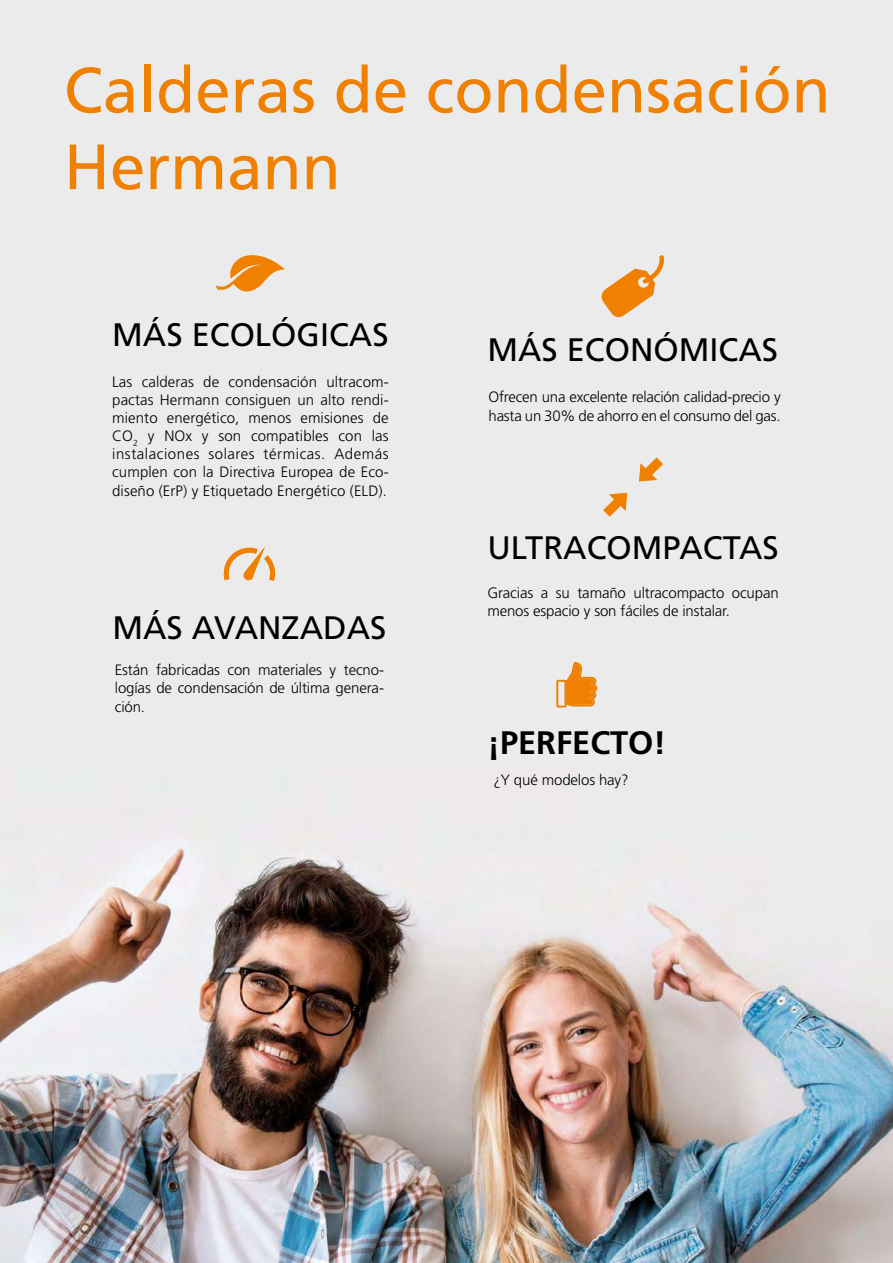
<style>
.page{position:relative;width:893px;height:1263px;background:#fff}
.page>*{position:absolute;margin:0;border:0;box-sizing:border-box;transform-origin:0 0}
.t1{font:63.9px/76.7px "Frutiger";color:#ef8002}
.t2{font:32.55px "Frutiger";color:#000}
.t3{font:700 32.55px "Frutiger";color:#000}
.t4{font:300 15px/18.1px "Frutiger";letter-spacing:-.01em;color:#000}
</style>
<div class="page">
<img style="left:0;top:0;width:893px;height:1263px">
<svg style="left:598px;top:252px;width:68px;height:68px;background:#ecc498"></svg>
<svg style="left:216px;top:254px;width:69px;height:39px;background:#ecba80"></svg>
<svg style="left:639px;top:457px;width:24px;height:24px"></svg>
<svg style="left:603px;top:493px;width:24px;height:24px"></svg>
<svg style="left:221px;top:544px;width:57px;height:43px;background:#ebd1b2"></svg>
<svg style="left:556px;top:662px;width:41px;height:45px;background:#edab60"></svg>
<h1 class="t1" style="left:64px;top:51px;width:768px">Calderas de condensación<br>Hermann</h1>
<h2 class="t2" style="left:112px;top:316px;width:278px">MÁS ECOLÓGICAS</h2>
<p class="t4" style="left:112px;top:373px;width:278px;text-align:justify">Las calderas de condensación ultracom&shy;pactas Hermann consiguen un alto rendi&shy;miento energético, menos emisiones de CO<sub>2</sub> y NOx y son compatibles con las instalaciones solares térmicas. Además cumplen con la Directiva Europea de Eco&shy;diseño (ErP) y Etiquetado Energético (ELD).</p>
<h2 class="t2" style="left:112px;top:608px;width:275px">MÁS AVANZADAS</h2>
<p class="t4" style="left:115px;top:661px;width:271px;text-align:justify">Están fabricadas con materiales y tecno&shy;logías de condensación de última genera&shy;ción.</p>
<h2 class="t2" style="left:487px;top:331px;width:292px">MÁS ECONÓMICAS</h2>
<p class="t4" style="left:489px;top:388px;width:294px">Ofrecen una excelente relación calidad-precio y hasta un 30% de ahorro en el consumo del gas.</p>
<h2 class="t2" style="left:487px;top:528px;width:293px">ULTRACOMPACTAS</h2>
<p class="t4" style="left:487px;top:583px;width:293px">Gracias a su tamaño ultracompacto ocupan menos espacio y son fáciles de instalar.</p>
<h2 class="t3" style="left:487px;top:723px;width:180px">¡PERFECTO!</h2>
<p class="t4" style="left:494px;top:771px;width:137px">¿Y qué modelos hay?</p>
</div>
